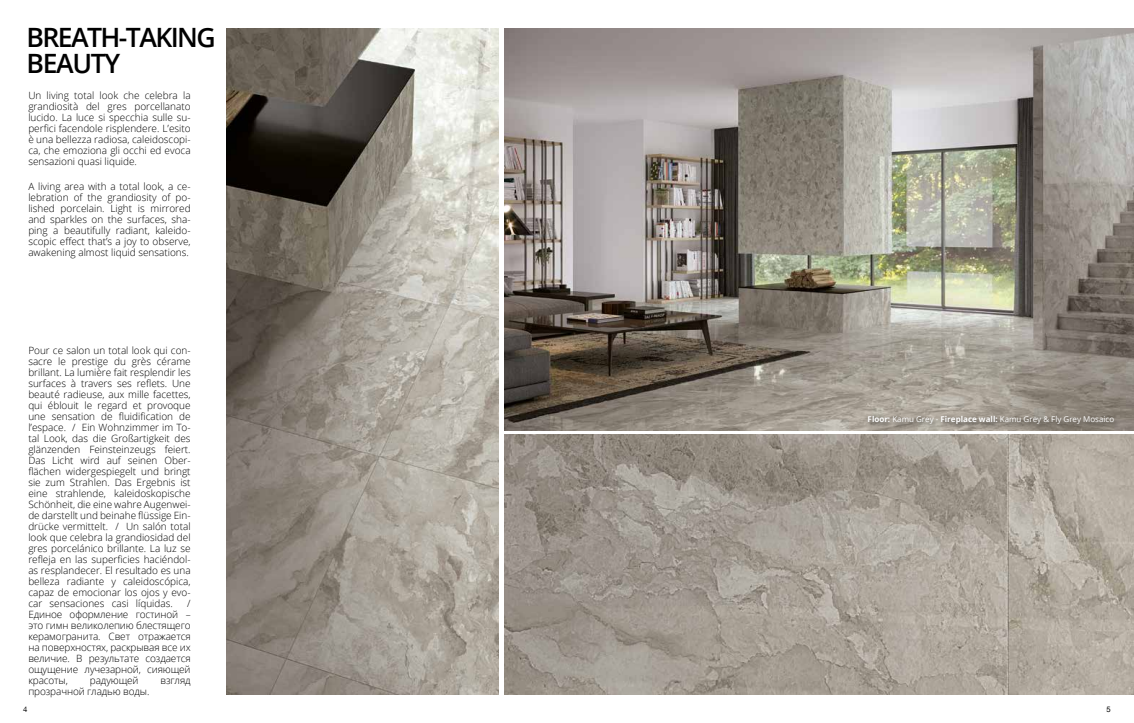
<style>
.page{position:relative;width:1134px;height:723px;background:#fff}
.page>*{position:absolute;margin:0;border:0;box-sizing:border-box;transform-origin:0 0}
.t1{font:600 26.6px/25.5px "Open Sans";letter-spacing:-.06em;color:#000}
.t2{font:300 10px/11px "Open Sans";color:#000;text-align:justify}
.t3{font:8px "Open Sans";color:#fff}
.t4{font:7.7px "Helvetica Neue LT Com";color:#000}
.s1{font-weight:700}
</style>
<div class="page">
<img style="left:504px;top:434px;width:630px;height:260px">
<img style="left:226px;top:28px;width:273px;height:666px">
<img style="left:504px;top:28px;width:630px;height:402px">
<div style="left:865px;top:413px;width:256px;height:18px;background:#000;opacity:.75"></div>
<h1 class="t1" style="left:27px;top:24px;width:191px">BREATH-TAKING<br>BEAUTY</h1>
<p class="t2" style="left:28px;top:89px;width:164px">Un living total look che celebra la grandiosità del gres porcellanato lucido. La luce si specchia sulle su&shy;perfici facendole risplendere. L’esito è una bellezza radiosa, caleidoscopi&shy;ca, che emoziona gli occhi ed evoca sensazioni quasi liquide.</p>
<p class="t2" style="left:28px;top:180px;width:164px">A living area with a total look, a ce&shy;lebration of the grandiosity of po&shy;lished porcelain. Light is mirrored and sparkles on the surfaces, sha&shy;ping a beautifully radiant, kaleido&shy;scopic effect that’s a joy to observe, awakening almost liquid sensations.</p>
<p class="t2" style="left:28px;top:344px;width:164px">Pour ce salon un total look qui con&shy;sacre le prestige du grès cérame brillant. La lumière fait resplendir les surfaces à travers ses reflets. Une beauté radieuse, aux mille facettes, qui éblouit le regard et provoque une sensation de fluidification de l’espace. / Ein Wohnzimmer im To&shy;tal Look, das die Großartigkeit des glänzenden Feinsteinzeugs feiert.<br>Das Licht wird auf seinen Ober&shy;flächen widergespiegelt und bringt sie zum Strahlen. Das Ergebnis ist eine strahlende, kaleidoskopische Schönheit, die eine wahre Augenwei&shy;de darstellt und beinahe flüssige Ein&shy;drücke vermittelt. / Un salón total look que celebra la grandiosidad del gres porcelánico brillante. La luz se refleja en las superficies haciéndol&shy;as resplandecer. El resultado es una belleza radiante y caleidoscópica, capaz de emocionar los ojos y evo&shy;car sensaciones casi líquidas.</p>
<p class="t2" style="left:28px;top:597px;width:164px;text-indent:159px">/ Единое оформление гостиной – это гимн великолепию блестящего керамогранита. Свет отражается на поверхностях, раскрывая все их величие. В результате создается ощущение лучезарной, сияющей красоты,</p>
<p class="t2" style="left:90px;top:674px;width:50px">радующей</p>
<p class="t2" style="left:161px;top:674px;width:32px">взгляд</p>
<p class="t2" style="left:28px;top:685px;width:123px">прозрачной гладью воды.</p>
<p class="t3" style="left:868px;top:414px;width:248px"><span class="s1">Floor:</span> Kamu Grey - <span class="s1">Fireplace wall:</span> Kamu Grey &amp; Fly Grey Mosaico</p>
<p class="t4" style="left:23px;top:704px;width:6px">4</p>
<p class="t4" style="left:1106px;top:704px;width:6px">5</p>
</div>
